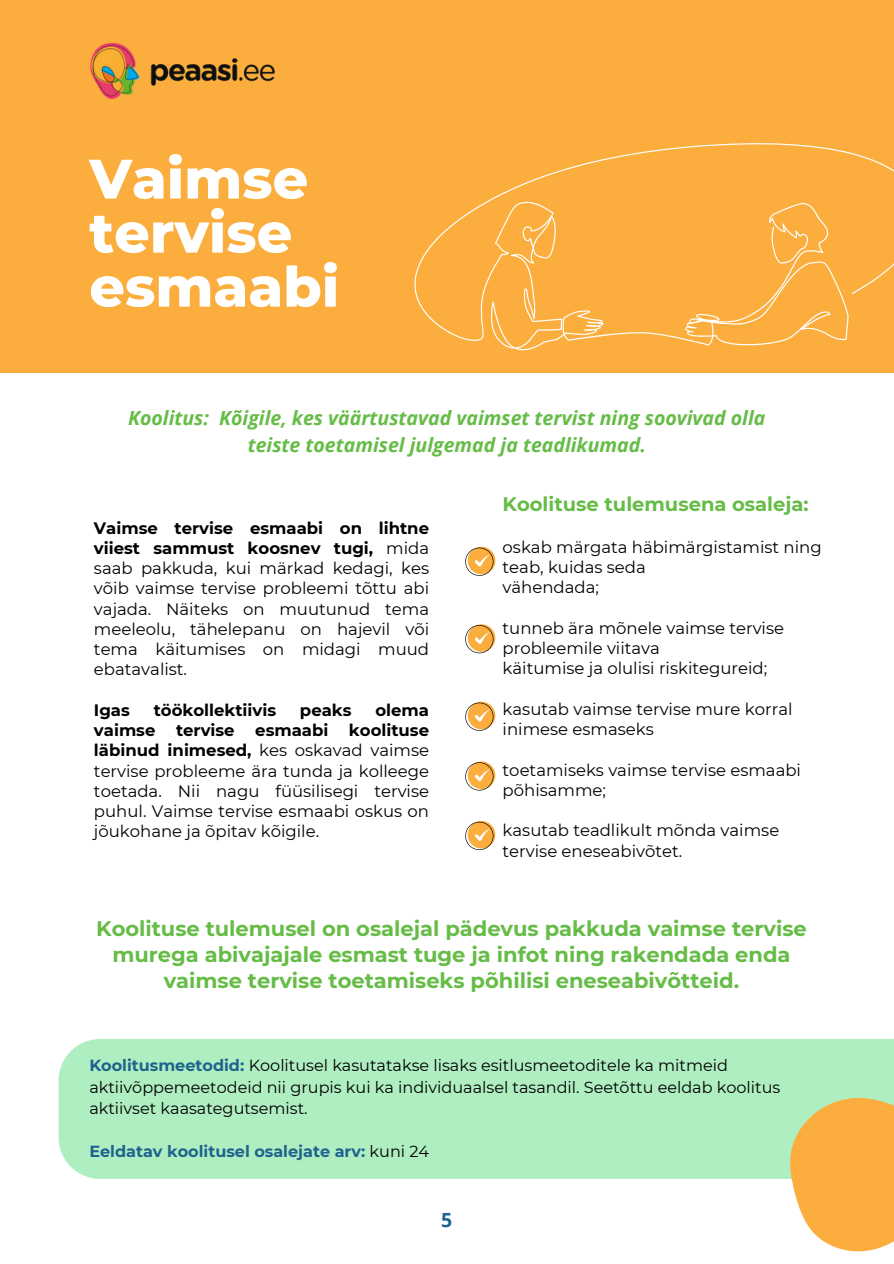
<style>
.page{position:relative;width:894px;height:1264px;background:#fff}
.page>*{position:absolute;margin:0;border:0;box-sizing:border-box;transform-origin:0 0}
.t1{font:800 55.5px/54px "Montserrat";color:#fff}
.t2{font:700 21px/25.8px "Montserrat";color:#65bc46;text-align:center}
.t3{font:italic 700 19.5px/27px "Open Sans";color:#65bc46;text-align:center}
.t4{font:700 19.5px "Montserrat";color:#65bc46}
.t5{font:700 19.5px "Open Sans";color:#1f628e}
.t6{font:16.5px/20.2px "Montserrat";color:#000}
.t7{font:700 16.5px "Montserrat";color:#000}
.t8{font:16.05px/21.3px "Montserrat";color:#000}
.t9{font:700 16.05px "Montserrat";color:#1f628e}
.s1{font-weight:700}
.s2{font-weight:700;color:#1f628e}
.s3{font-weight:400;color:#000}
</style>
<div class="page">
<div style="left:0;top:0;width:893px;height:373px;background:#fbae3e"></div>
<div style="left:58px;top:1039px;width:835px;height:139px;background:#afeec0"></div>
<svg style="left:465px;top:546px;width:30px;height:30px"></svg>
<svg style="left:757px;top:1070px;width:136px;height:182px"></svg>
<img style="left:90px;top:43px;width:185px;height:56px">
<svg style="left:414px;top:143px;width:479px;height:207px"></svg>
<svg style="left:465px;top:624px;width:30px;height:29px"></svg>
<svg style="left:465px;top:701px;width:30px;height:29px"></svg>
<svg style="left:465px;top:761px;width:30px;height:29px"></svg>
<svg style="left:465px;top:821px;width:30px;height:29px"></svg>
<h1 class="t1" style="left:89px;top:152px;width:251px">Vaimse tervise esmaabi</h1>
<p class="t3" style="left:128px;top:404px;width:638px">Koolitus: Kõigile, kes väärtustavad vaimset tervist ning soovivad olla teiste toetamisel julgemad ja teadlikumad.</p>
<p class="t4" style="left:502px;top:492px;width:307px">Koolituse tulemusena osaleja:</p>
<p class="t6" style="left:502px;top:536px;width:320px">oskab märgata häbimärgistamist ning teab, kuidas seda</p>
<p class="t6" style="left:502px;top:577px;width:98px">vähendada;</p>
<p class="t6" style="left:502px;top:617px;width:283px">tunneb ära mõnele vaimse tervise probleemile viitava</p>
<p class="t6" style="left:502px;top:658px;width:266px">käitumise ja olulisi riskitegureid;</p>
<h2 class="t6" style="left:502px;top:698px;width:291px">kasutab vaimse tervise mure korral inimese esmaseks</h2>
<p class="t6" style="left:502px;top:759px;width:300px">toetamiseks vaimse tervise esmaabi põhisamme;</p>
<p class="t6" style="left:502px;top:820px;width:278px">kasutab teadlikult mõnda vaimse tervise eneseabivõtet.</p>
<h2 class="t6" style="left:94px;top:517px;width:336px;text-align:justify"><span class="s1">Vaimse tervise esmaabi on lihtne viiest sammust koosnev tugi,</span> mida saab pakkuda, kui märkad kedagi, kes võib vaimse tervise probleemi tõttu abi vajada. Näiteks on muutunud tema meeleolu, tähelepanu on hajevil või tema käitumises on midagi muud ebatavalist.</h2>
<p class="t7" style="left:94px;top:700px;width:37px">Igas</p>
<p class="t7" style="left:154px;top:700px;width:124px">töökollektiivis</p>
<p class="t7" style="left:300px;top:700px;width:53px">peaks</p>
<p class="t6" style="left:94px;top:699px;width:336px;text-align:justify;text-indent:281px"><span class="s1">olema vaimse tervise esmaabi koolituse läbinud inimesed,</span> kes oskavad vaimse tervise probleeme ära tunda ja kolleege toetada. Nii nagu füüsilisegi tervise puhul. Vaimse tervise esmaabi oskus on jõukohane ja õpitav kõigile.</p>
<p class="t2" style="left:96px;top:916px;width:712px">Koolituse tulemusel on osalejal pädevus pakkuda vaimse tervise murega abivajajale esmast tuge ja infot ning rakendada enda vaimse tervise toetamiseks põhilisi eneseabivõtteid.</p>
<p class="t8" style="left:89px;top:1054px;width:692px"><span class="s2">Koolitusmeetodid:</span> Koolitusel kasutatakse lisaks esitlusmeetoditele ka mitmeid aktiivõppemeetodeid nii grupis kui ka individuaalsel tasandil. Seetõttu eeldab koolitus aktiivset kaasategutsemist.</p>
<p class="t9" style="left:89px;top:1141px;width:341px">Eeldatav koolitusel osalejate arv: <span class="s3">kuni 24</span></p>
<p class="t5" style="left:441px;top:1206px;width:13px">5</p>
</div>
